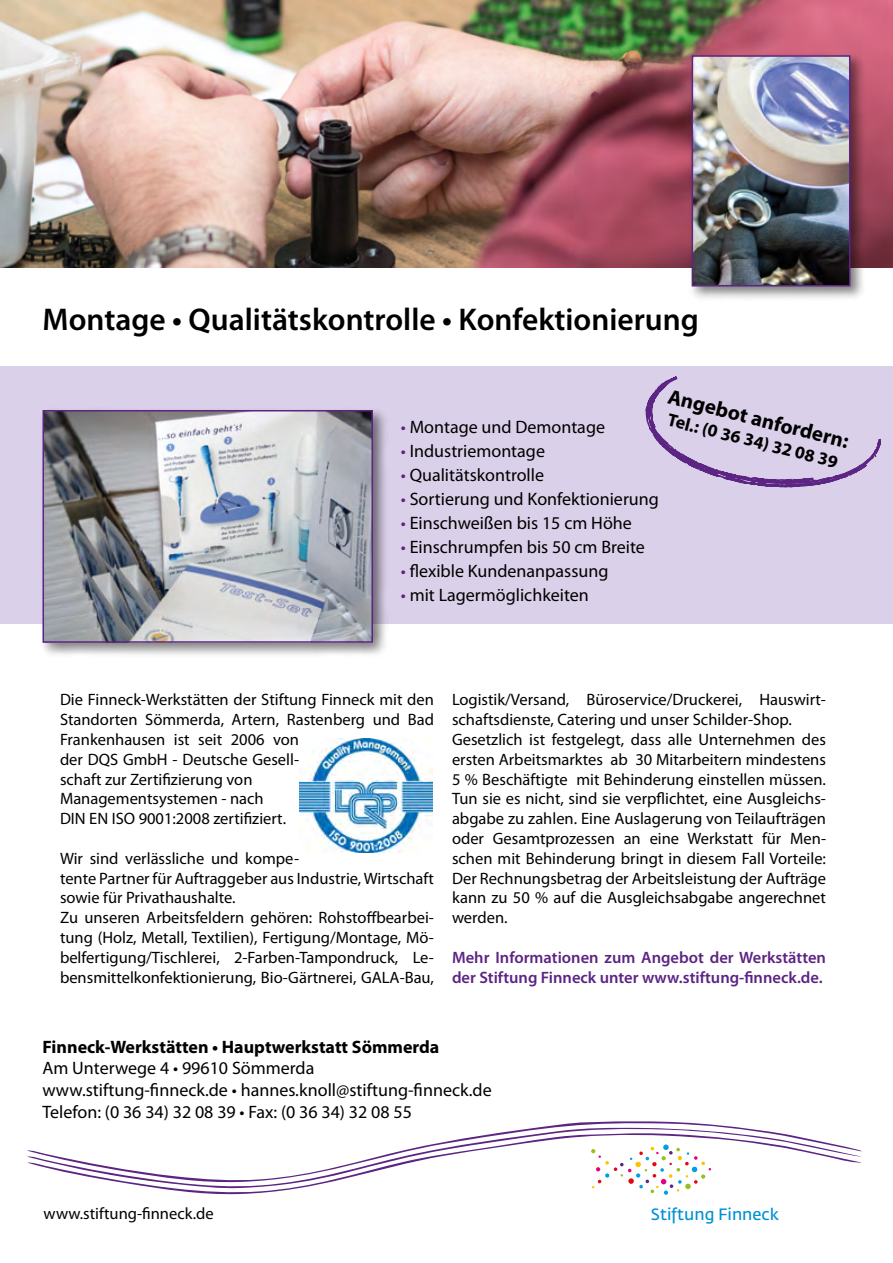
<style>
.page{position:relative;width:893px;height:1263px;background:#fff}
.page>*{position:absolute;margin:0;border:0;box-sizing:border-box;transform-origin:0 0}
.t1{font:600 31.5px "Myriad Pro";color:#000}
.t2{font:700 21px "Myriad Pro";color:#000}
.t3{font:18px/21.6px "Myriad Pro";color:#000}
.t4{font:700 18px "Myriad Pro";color:#000}
.t5{font:16.5px/19.8px "Myriad Pro";color:#000}
.t6{font:600 16.5px/19.8px "Myriad Pro";color:#5c2483}
.t7{font:16.2px "Fedra Finneck";color:#0090d4}
.s1{color:#5c2483}
</style>
<div class="page">
<svg style="left:125px;top:1183px;width:572px;height:12px"></svg>
<svg style="left:27px;top:1121px;width:835px;height:62px"></svg>
<img style="left:0;top:0;width:893px;height:268px">
<div style="left:688px;top:52px;width:178px;height:250px;background:#000;opacity:.5"></div>
<img style="left:695px;top:58px;width:152px;height:168px">
<div style="left:692px;top:55px;width:158px;height:231px;border:2px solid #5c2483"></div>
<div style="left:0;top:366px;width:893px;height:257px;background:#dbd0e9"></div>
<div style="left:39px;top:407px;width:350px;height:251px;background:#000;opacity:.5"></div>
<img style="left:46px;top:413px;width:324px;height:227px">
<div style="left:43px;top:410px;width:330px;height:233px;border:2px solid #5c2483"></div>
<svg style="left:608px;top:226px;width:274px;height:76px"></svg>
<svg style="left:645px;top:376px;width:236px;height:112px"></svg>
<img style="left:299px;top:739px;width:134px;height:114px">
<h1 class="t1" style="left:43px;top:300px;width:658px">Montage • Qualitätskontrolle • Konfektionierung</h1>
<p class="t3" style="left:401px;top:415px;width:206px"><span class="s1">•</span> Montage und Demontage</p>
<p class="t3" style="left:401px;top:439px;width:146px"><span class="s1">•</span> Industriemontage</p>
<p class="t3" style="left:401px;top:463px;width:145px"><span class="s1">•</span> Qualitätskontrolle</p>
<p class="t3" style="left:401px;top:487px;width:260px"><span class="s1">•</span> Sortierung und Konfektionierung</p>
<p class="t3" style="left:401px;top:511px;width:233px"><span class="s1">•</span> Einschweißen bis 15 cm Höhe</p>
<p class="t3" style="left:401px;top:535px;width:246px"><span class="s1">•</span> Einschrumpfen bis 50 cm Breite</p>
<p class="t3" style="left:401px;top:559px;width:209px"><span class="s1">•</span> flexible Kundenanpassung</p>
<p class="t3" style="left:401px;top:583px;width:190px"><span class="s1">•</span> mit Lagermöglichkeiten</p>
<p class="t2" style="left:672px;top:383px;width:187px;rotate:14deg">Angebot anfordern:</p>
<p class="t4" style="left:671px;top:408px;width:177px;rotate:14deg">Tel.: (0 36 34) 32 08 39</p>
<p class="t5" style="left:60px;top:690px;width:375px">Die Finneck-Werkstätten der Stiftung Finneck mit den Standorten Sömmerda, Artern, Rastenberg und Bad Frankenhausen ist seit 2006 von<br>der DQS GmbH - Deutsche Gesell-<br>schaft zur Zertifizierung von<br>Managementsystemen - nach<br>DIN EN ISO 9001:2008 zertifiziert.</p>
<p class="t5" style="left:60px;top:848px;width:375px">Wir sind verlässliche und kompe-<br>tente Partner für Auftraggeber aus Industrie, Wirtschaft sowie für Privathaushalte.<br>Zu unseren Arbeitsfeldern gehören: Rohstoffbearbei&shy;tung (Holz, Metall, Textilien), Fertigung/Montage, Mö&shy;belfertigung/Tischlerei, 2-Farben-Tampondruck, Le&shy;bensmittelkonfektionierung, Bio-Gärtnerei, GALA-Bau,</p>
<p class="t5" style="left:452px;top:690px;width:376px">Logistik/Versand, Büroservice/Druckerei, Hauswirt&shy;schaftsdienste, Catering und unser Schilder-Shop.<br>Gesetzlich ist festgelegt, dass alle Unternehmen des ersten Arbeitsmarktes ab 30 Mitarbeitern mindestens 5 % Beschäftigte mit Behinderung einstellen müssen.<br>Tun sie es nicht, sind sie verpflichtet, eine Ausgleichs&shy;abgabe zu zahlen. Eine Auslagerung von Teilaufträgen oder Gesamtprozessen an eine Werkstatt für Men&shy;schen mit Behinderung bringt in diesem Fall Vorteile:<br>Der Rechnungsbetrag der Arbeitsleistung der Aufträge kann zu 50 % auf die Ausgleichsabgabe angerechnet werden.</p>
<p class="t6" style="left:452px;top:947px;width:375px">Mehr Informationen zum Angebot der Werkstätten der Stiftung Finneck unter www.stiftung-finneck.de.</p>
<p class="t4" style="left:43px;top:1035px;width:398px">Finneck-Werkstätten • Hauptwerkstatt Sömmerda</p>
<p class="t3" style="left:43px;top:1057px;width:451px">Am Unterwege 4 • 99610 Sömmerda www.stiftung-finneck.de • hannes.knoll@stiftung-finneck.de<br>Telefon: (0 36 34) 32 08 39 • Fax: (0 36 34) 32 08 55</p>
<p class="t5" style="left:44px;top:1203px;width:172px">www.stiftung-finneck.de</p>
<p class="t7" style="left:651px;top:1205px;width:130px">Stiftung Finneck</p>
</div>
